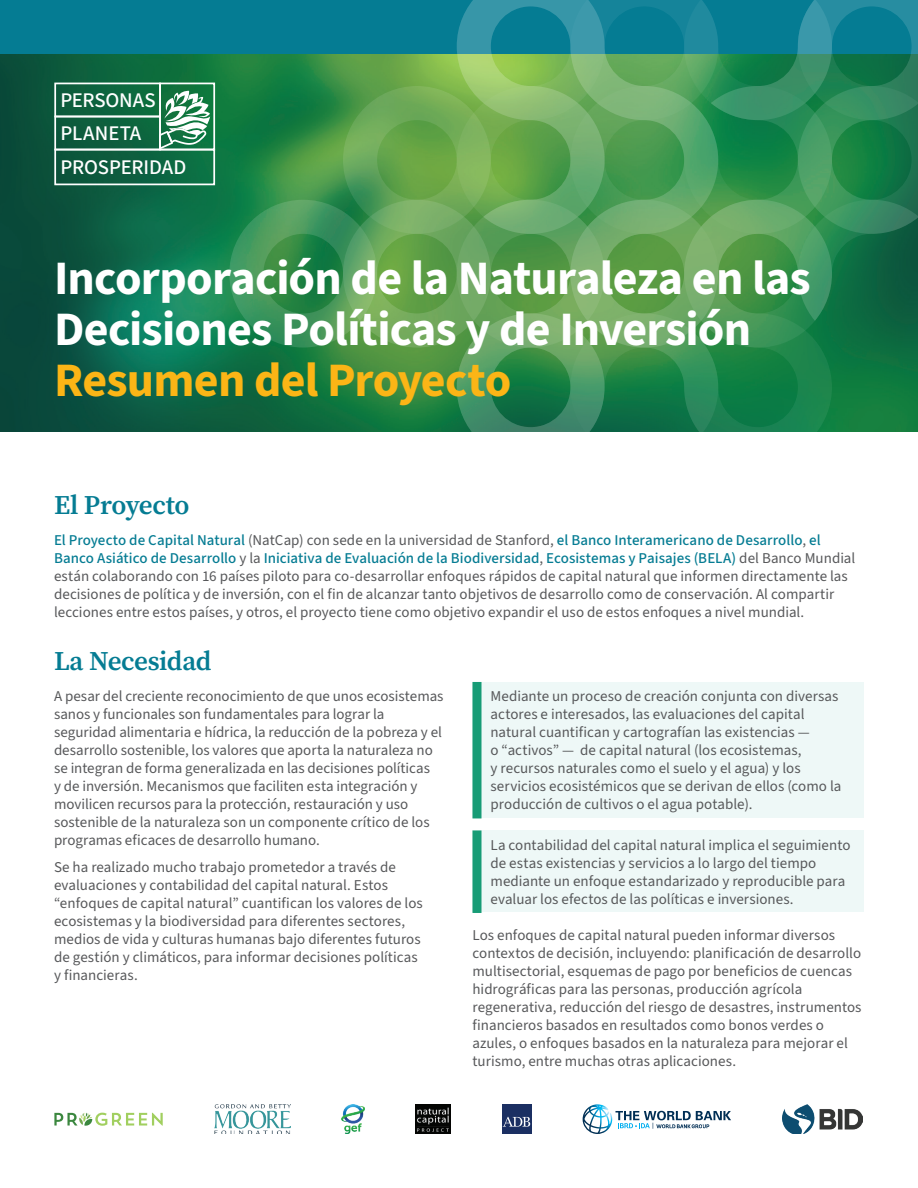
<style>
.page{position:relative;width:918px;height:1188px;background:#fff}
.page>*{position:absolute;margin:0;border:0;box-sizing:border-box;transform-origin:0 0}
.t1{font:700 48px/51px "Source Sans 3";letter-spacing:-.015em;color:#fff}
.t2{font:700 48px "Source Sans 3";letter-spacing:-.02em;color:#fbb516}
.t3{font:600 27px "Source Serif 4";letter-spacing:-.015em;color:#057c93}
.t4{font:500 20.85px/33.5px "Source Sans 3";letter-spacing:-.005em;color:#fff}
.t5{font:15px/18px "Source Sans 3";color:#57585a}
.s1{font-weight:500;color:#057c93}
</style>
<div class="page">
<img style="left:0;top:54px;width:457px;height:378px">
<div style="left:0;top:0;width:918px;height:54px;background:#057c93"></div>
<svg style="left:832px;top:234px;width:86px;height:198px"></svg>
<svg style="left:229px;top:86px;width:228px;height:346px"></svg>
<svg style="left:457px;top:0;width:375px;height:432px"></svg>
<svg style="left:711px;top:0;width:207px;height:234px"></svg>
<div style="left:472px;top:682px;width:392px;height:135px;background:#eef8f7"></div>
<div style="left:472px;top:682px;width:10px;height:136px;background:#179c76"></div>
<div style="left:472px;top:830px;width:392px;height:82px;background:#eef8f7"></div>
<div style="left:472px;top:830px;width:10px;height:83px;background:#179c76"></div>
<div style="left:54px;top:83px;width:107px;height:34px;border:2px solid #fff"></div>
<div style="left:159px;top:83px;width:56px;height:67px;border:2px solid #fff"></div>
<div style="left:54px;top:116px;width:107px;height:34px;border:2px solid #fff"></div>
<div style="left:54px;top:149px;width:161px;height:36px;border:2px solid #fff"></div>
<svg style="left:159px;top:91px;width:51px;height:58px"></svg>
<svg style="left:583px;top:1104px;width:148px;height:30px"></svg>
<img style="left:214px;top:1104px;width:76px;height:30px">
<img style="left:341px;top:1104px;width:23px;height:30px">
<div style="left:502px;top:1104px;width:30px;height:30px;background:#1b2f62"></div>
<svg style="left:503px;top:1117px;width:27px;height:10px"></svg>
<img style="left:415px;top:1104px;width:36px;height:30px">
<img style="left:782px;top:1104px;width:81px;height:30px">
<svg style="left:54px;top:1113px;width:109px;height:13px"></svg>
<h3 class="t4" style="left:60px;top:84px;width:127px">PERSONAS<br>PLANETA<br>PROSPERIDAD</h3>
<h1 class="t1" style="left:54px;top:252px;width:758px">Incorporación de la Naturaleza en las<br>Decisiones Políticas y de Inversión</h1>
<h1 class="t2" style="left:54px;top:349px;width:459px">Resumen del Proyecto</h1>
<h2 class="t3" style="left:54px;top:487px;width:137px">El Proyecto</h2>
<p class="t5" style="left:54px;top:531px;width:803px"><span class="s1">El Proyecto de Capital Natural</span> (NatCap) con sede en la universidad de Stanford, <span class="s1">el Banco Interamericano de Desarrollo</span>, <span class="s1">el Banco Asiático de Desarrollo</span> y la <span class="s1">Iniciativa de Evaluación de la Biodiversidad</span>, <span class="s1">Ecosistemas y Paisajes (BELA)</span> del Banco Mundial están colaborando con 16 países piloto para co-desarrollar enfoques rápidos de capital natural que informen directamente las decisiones de política y de inversión, con el fin de alcanzar tanto objetivos de desarrollo como de conservación. Al compartir lecciones entre estos países, y otros, el proyecto tiene como objetivo expandir el uso de estos enfoques a nivel mundial.</p>
<h2 class="t3" style="left:54px;top:643px;width:159px">La Necesidad</h2>
<p class="t5" style="left:54px;top:687px;width:391px">A pesar del creciente reconocimiento de que unos ecosistemas sanos y funcionales son fundamentales para lograr la seguridad alimentaria e hídrica, la reducción de la pobreza y el desarrollo sostenible, los valores que aporta la naturaleza no se integran de forma generalizada en las decisiones políticas<br>y de inversión. Mecanismos que faciliten esta integración y movilicen recursos para la protección, restauración y uso sostenible de la naturaleza son un componente crítico de los programas eficaces de desarrollo humano.</p>
<p class="t5" style="left:54px;top:858px;width:370px">Se ha realizado mucho trabajo prometedor a través de evaluaciones y contabilidad del capital natural. Estos “enfoques de capital natural” cuantifican los valores de los ecosistemas y la biodiversidad para diferentes sectores, medios de vida y culturas humanas bajo diferentes futuros de gestión y climáticos, para informar decisiones políticas y financieras.</p>
<p class="t5" style="left:490px;top:687px;width:352px">Mediante un proceso de creación conjunta con diversas actores e interesados, las evaluaciones del capital natural cuantifican y cartografían las existencias —<br>o “activos” — de capital natural (los ecosistemas,<br>y recursos naturales como el suelo y el agua) y los servicios ecosistémicos que se derivan de ellos (como la producción de cultivos o el agua potable).</p>
<p class="t5" style="left:490px;top:836px;width:362px">La contabilidad del capital natural implica el seguimiento de estas existencias y servicios a lo largo del tiempo mediante un enfoque estandarizado y reproducible para evaluar los efectos de las políticas e inversiones.</p>
<p class="t5" style="left:472px;top:926px;width:391px">Los enfoques de capital natural pueden informar diversos contextos de decisión, incluyendo: planificación de desarrollo multisectorial, esquemas de pago por beneficios de cuencas hidrográficas para las personas, producción agrícola regenerativa, reducción del riesgo de desastres, instrumentos financieros basados en resultados como bonos verdes o azules, o enfoques basados en la naturaleza para mejorar el turismo, entre muchas otras aplicaciones.</p>
</div>
